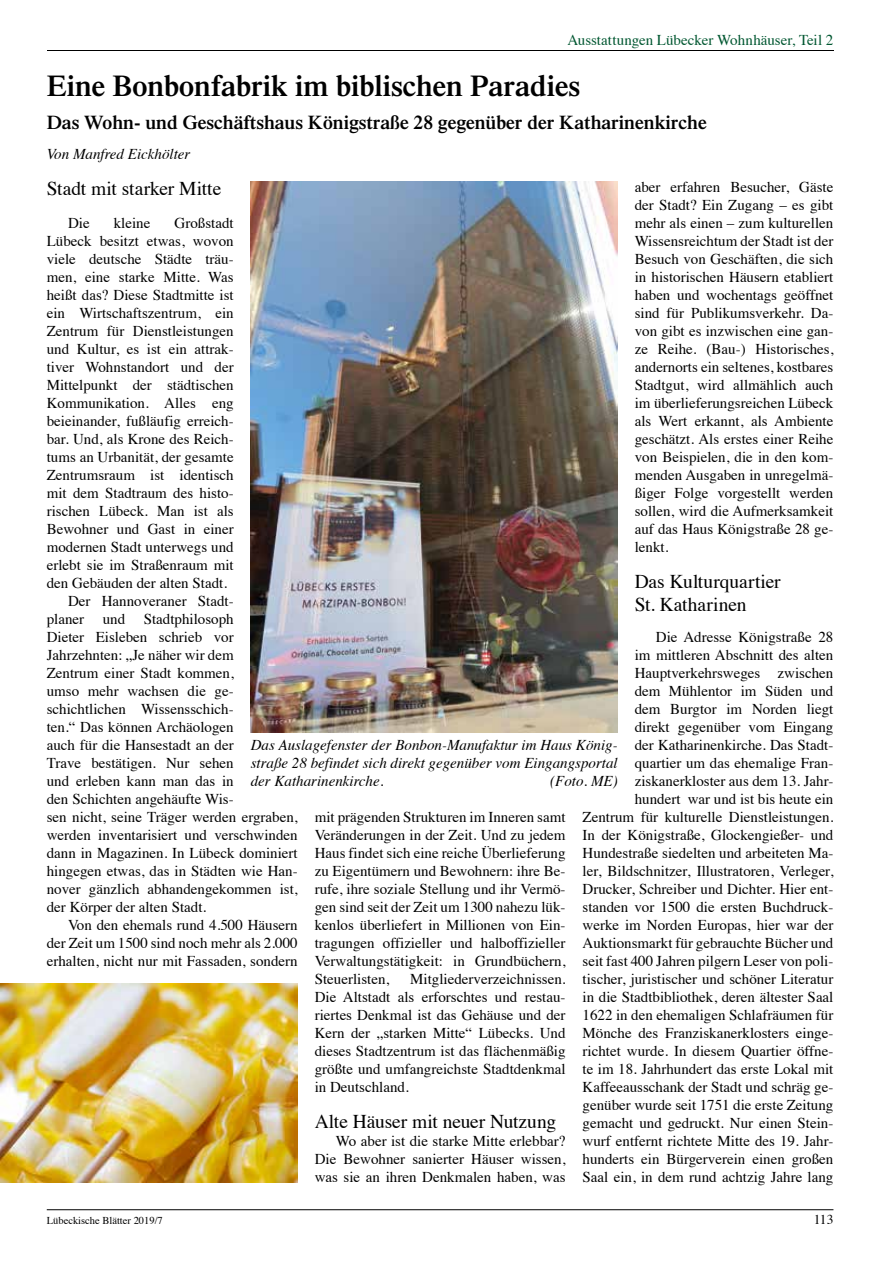
<style>
.page{position:relative;width:893px;height:1263px;background:#fff}
.page>*{position:absolute;margin:0;border:0;box-sizing:border-box;transform-origin:0 0}
.t1{font:600 30px "Times";color:#000}
.t2{font:19.5px/23.4px "Times";letter-spacing:-.005em;color:#000}
.t3{font:600 19.5px "Times";color:#000}
.t4{font:15px/18px "Times";color:#000;text-align:justify}
.t5{font:italic 15px/18px "Times";color:#000;text-align:justify}
.t6{font:15px "Times";color:#005731}
.t7{font:13.5px "Times";color:#000}
.t8{font:10.5px "Times";color:#000}
</style>
<div class="page">
<hr style="left:47px;top:1209px;width:786px;height:1px;background:#000">
<hr style="left:47px;top:50px;width:786px;height:1px;background:#000">
<img style="left:0;top:984px;width:298px;height:198px">
<img style="left:251px;top:182px;width:367px;height:550px">
<p class="t6" style="left:567px;top:26px;width:268px">Ausstattungen Lübecker Wohnhäuser, Teil 2</p>
<h1 class="t1" style="left:47px;top:68px;width:535px">Eine Bonbonfabrik im biblischen Paradies</h1>
<h2 class="t3" style="left:47px;top:111px;width:661px">Das Wohn- und Geschäftshaus Königstraße 28 gegenüber der Katharinenkirche</h2>
<p class="t5" style="left:47px;top:144px;width:145px">Von Manfred Eickhölter</p>
<h2 class="t2" style="left:47px;top:175px;width:176px">Stadt mit starker Mitte</h2>
<p class="t4" style="left:68px;top:213px;width:23px">Die</p>
<p class="t4" style="left:114px;top:213px;width:38px">kleine</p>
<p class="t4" style="left:175px;top:213px;width:61px">Großstadt</p>
<p class="t4" style="left:47px;top:231px;width:188px">Lübeck besitzt etwas, wovon</p>
<p class="t4" style="left:47px;top:249px;width:188px">viele deutsche Städte träu-</p>
<p class="t4" style="left:47px;top:267px;width:188px">men, eine starke Mitte. Was</p>
<p class="t4" style="left:47px;top:285px;width:188px">heißt das? Diese Stadtmitte ist</p>
<p class="t4" style="left:47px;top:303px;width:188px">ein Wirtschaftszentrum, ein</p>
<p class="t4" style="left:47px;top:321px;width:188px">Zentrum für Dienstleistungen</p>
<p class="t4" style="left:47px;top:339px;width:188px">und Kultur, es ist ein attrak-</p>
<p class="t4" style="left:47px;top:357px;width:188px">tiver Wohnstandort und der</p>
<p class="t4" style="left:47px;top:375px;width:188px">Mittelpunkt der städtischen</p>
<p class="t4" style="left:47px;top:393px;width:188px">Kommunikation. Alles eng</p>
<p class="t4" style="left:47px;top:411px;width:188px">beieinander, fußläufig erreich-</p>
<p class="t4" style="left:47px;top:429px;width:188px">bar. Und, als Krone des Reich-</p>
<p class="t4" style="left:47px;top:447px;width:188px">tums an Urbanität, der gesamte</p>
<p class="t4" style="left:47px;top:465px;width:188px">Zentrumsraum ist identisch</p>
<p class="t4" style="left:47px;top:483px;width:188px">mit dem Stadtraum des histo-</p>
<p class="t4" style="left:47px;top:501px;width:188px">rischen Lübeck. Man ist als</p>
<p class="t4" style="left:47px;top:519px;width:188px">Bewohner und Gast in einer</p>
<p class="t4" style="left:47px;top:537px;width:188px">modernen Stadt unterwegs und</p>
<p class="t4" style="left:47px;top:555px;width:188px">erlebt sie im Straßenraum mit</p>
<p class="t4" style="left:47px;top:573px;width:182px">den Gebäuden der alten Stadt.</p>
<p class="t4" style="left:68px;top:591px;width:167px">Der Hannoveraner Stadt-</p>
<p class="t4" style="left:47px;top:609px;width:188px">planer und Stadtphilosoph</p>
<p class="t4" style="left:47px;top:627px;width:188px">Dieter Eisleben schrieb vor</p>
<p class="t4" style="left:47px;top:645px;width:188px">Jahrzehnten: „Je näher wir dem</p>
<p class="t4" style="left:47px;top:663px;width:188px">Zentrum einer Stadt kommen,</p>
<p class="t4" style="left:47px;top:681px;width:188px">umso mehr wachsen die ge-</p>
<p class="t4" style="left:47px;top:699px;width:188px">schichtlichen Wissensschich-</p>
<p class="t4" style="left:47px;top:717px;width:188px">ten.“ Das können Archäologen</p>
<p class="t4" style="left:47px;top:735px;width:188px">auch für die Hansestadt an der</p>
<p class="t4" style="left:47px;top:753px;width:188px">Trave bestätigen. Nur sehen</p>
<p class="t4" style="left:47px;top:771px;width:188px">und erleben kann man das in</p>
<p class="t4" style="left:47px;top:789px;width:188px">den Schichten angehäufte Wis-</p>
<p class="t4" style="left:47px;top:807px;width:252px">sen nicht, seine Träger werden ergraben,</p>
<p class="t4" style="left:47px;top:825px;width:252px">werden inventarisiert und verschwinden</p>
<p class="t4" style="left:47px;top:843px;width:252px">dann in Magazinen. In Lübeck dominiert</p>
<p class="t4" style="left:47px;top:861px;width:252px">hingegen etwas, das in Städten wie Han-</p>
<p class="t4" style="left:47px;top:879px;width:252px">nover gänzlich abhandengekommen ist,</p>
<p class="t4" style="left:47px;top:897px;width:161px">der Körper der alten Stadt.</p>
<p class="t4" style="left:68px;top:915px;width:231px">Von den ehemals rund 4.500 Häusern</p>
<p class="t4" style="left:47px;top:933px;width:252px">der Zeit um 1500 sind noch mehr als 2.000</p>
<p class="t4" style="left:47px;top:951px;width:252px">erhalten, nicht nur mit Fassaden, sondern</p>
<p class="t4" style="left:635px;top:177px;width:200px">aber erfahren Besucher, Gäste der Stadt? Ein Zugang – es gibt mehr als einen – zum kulturellen Wissensreichtum der Stadt ist der Besuch von Geschäften, die sich in historischen Häusern etabliert haben und wochentags geöffnet sind für Publikumsverkehr. Da&shy;von gibt es inzwischen eine gan&shy;ze Reihe. (Bau-) Historisches, andernorts ein seltenes, kostbares Stadtgut, wird allmählich auch im überlieferungsreichen Lübeck als Wert erkannt, als Ambiente geschätzt. Als erstes einer Reihe von Beispielen, die in den kom&shy;menden Ausgaben in unregelmä&shy;ßiger Folge vorgestellt werden sollen, wird die Aufmerksamkeit auf das Haus Königstraße 28 ge&shy;lenkt.</p>
<h2 class="t2" style="left:635px;top:568px;width:147px">Das Kulturquartier<br>St. Katharinen</h2>
<p class="t4" style="left:583px;top:627px;width:252px;text-align:right">Die Adresse Königstraße 28<br>im mittleren Abschnitt des alten Hauptverkehrsweges zwischen<br>dem Mühlentor im Süden und<br>dem Burgtor im Norden liegt<br>direkt gegenüber vom Eingang<br>der Katharinenkirche. Das Stadt-<br>quartier um das ehemalige Fran&shy;ziskanerkloster aus dem 13. Jahr-<br>hundert war und ist bis heute ein Zentrum für kulturelle Dienstleistungen.<br>In der Königstraße, Glockengießer- und Hundestraße siedelten und arbeiteten Ma&shy;ler, Bildschnitzer, Illustratoren, Verleger, Drucker, Schreiber und Dichter. Hier ent&shy;standen vor 1500 die ersten Buchdruck&shy;werke im Norden Europas, hier war der Auktionsmarkt für gebrauchte Bücher und seit fast 400 Jahren pilgern Leser von poli&shy;tischer, juristischer und schöner Literatur in die Stadtbibliothek, deren ältester Saal 1622 in den ehemaligen Schlafräumen für Mönche des Franziskanerklosters einge&shy;richtet wurde. In diesem Quartier öffne&shy;te im 18. Jahrhundert das erste Lokal mit Kaffeeausschank der Stadt und schräg ge&shy;genüber wurde seit 1751 die erste Zeitung gemacht und gedruckt. Nur einen Stein&shy;wurf entfernt richtete Mitte des 19. Jahr&shy;hunderts ein Bürgerverein einen großen Saal ein, in dem rund achtzig Jahre lang</p>
<p class="t5" style="left:251px;top:735px;width:368px">Das Auslagefenster der Bonbon-Manufaktur im Haus König&shy;straße 28 befindet sich direkt gegenüber vom Eingangsportal der Katharinenkirche.</p>
<p class="t5" style="left:550px;top:771px;width:69px">(Foto. ME)</p>
<p class="t4" style="left:315px;top:807px;width:252px">mit prägenden Strukturen im Inneren samt Veränderungen in der Zeit. Und zu jedem Haus findet sich eine reiche Überlieferung zu Eigentümern und Bewohnern: ihre Be&shy;rufe, ihre soziale Stellung und ihr Vermö&shy;gen sind seit der Zeit um 1300 nahezu lüc&shy;kenlos überliefert in Millionen von Ein&shy;tragungen offizieller und halboffizieller Verwaltungstätigkeit: in Grundbüchern, Steuerlisten,</p>
<p class="t4" style="left:315px;top:969px;width:252px;text-indent:96px">Mitgliederverzeichnissen.<br>Die Altstadt als erforschtes und restau&shy;riertes Denkmal ist das Gehäuse und der Kern der „starken Mitte“ Lübecks. Und dieses Stadtzentrum ist das flächenmäßig größte und umfangreichste Stadtdenkmal in Deutschland.</p>
<h2 class="t2" style="left:315px;top:1108px;width:243px">Alte Häuser mit neuer Nutzung</h2>
<p class="t4" style="left:315px;top:1131px;width:252px;text-indent:21px">Wo aber ist die starke Mitte erlebbar?<br>Die Bewohner sanierter Häuser wissen, was sie an ihren Denkmalen haben, was</p>
<p class="t8" style="left:47px;top:1211px;width:118px">Lübeckische Blätter 2019/7</p>
<p class="t7" style="left:814px;top:1207px;width:21px">113</p>
</div>
